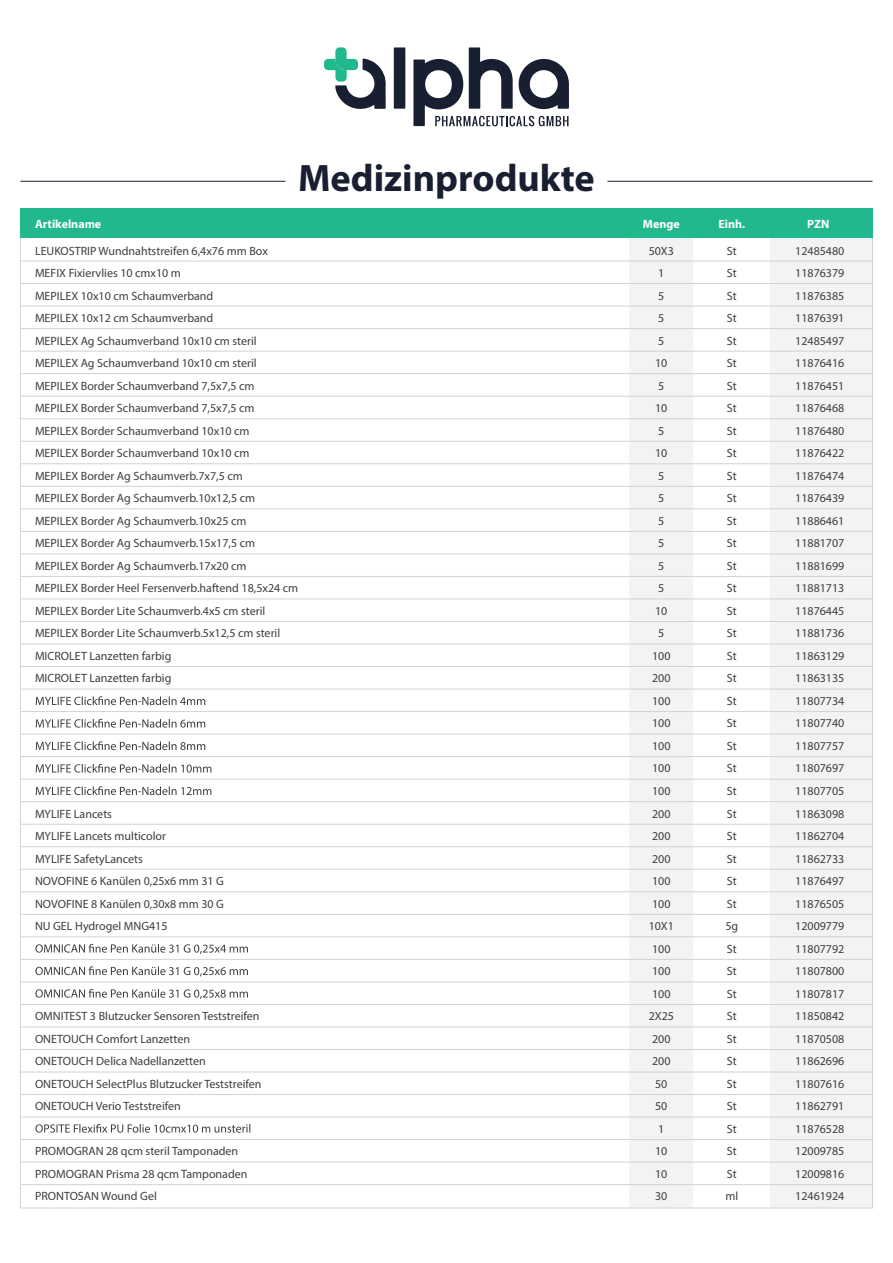
<style>
.page{position:relative;width:893px;height:1263px;background:#fff}
.page>*{position:absolute;margin:0;border:0;box-sizing:border-box;transform-origin:0 0}
.t1{font:700 38.4px "Myriad Pro";color:#181f31}
.t2{font:12px/22.5px "Myriad Pro";color:#3e3e3f}
.t3{font:700 12px "Myriad Pro";color:#fff}
</style>
<div class="page">
<div style="left:630px;top:208px;width:63px;height:1000px;background:#f2f3f4"></div>
<div style="left:770px;top:208px;width:102px;height:1000px;background:#f2f3f4"></div>
<div style="left:394px;top:47px;width:11px;height:62px;background:#181f31"></div>
<svg style="left:413px;top:47px;width:156px;height:79px"></svg>
<svg style="left:327px;top:47px;width:59px;height:62px"></svg>
<svg style="left:324px;top:59px;width:23px;height:23px"></svg>
<div style="left:20px;top:208px;width:853px;height:30px;background:#22b88e"></div>
<svg style="left:36px;top:696px;width:169px;height:9px"></svg>
<svg style="left:36px;top:719px;width:169px;height:9px"></svg>
<svg style="left:36px;top:741px;width:169px;height:9px"></svg>
<svg style="left:36px;top:764px;width:175px;height:9px"></svg>
<svg style="left:36px;top:786px;width:175px;height:9px"></svg>
<svg style="left:35px;top:944px;width:213px;height:10px"></svg>
<svg style="left:35px;top:966px;width:213px;height:10px"></svg>
<svg style="left:35px;top:989px;width:213px;height:10px"></svg>
<svg style="left:35px;top:1124px;width:215px;height:9px"></svg>
<hr style="left:20px;top:261px;width:852px;height:1px;background:#d1d2d4">
<hr style="left:20px;top:283px;width:852px;height:1px;background:#d1d2d4">
<hr style="left:20px;top:306px;width:852px;height:1px;background:#d1d2d4">
<hr style="left:20px;top:328px;width:852px;height:1px;background:#d1d2d4">
<hr style="left:20px;top:351px;width:852px;height:1px;background:#d1d2d4">
<hr style="left:20px;top:373px;width:852px;height:1px;background:#d1d2d4">
<hr style="left:20px;top:396px;width:852px;height:1px;background:#d1d2d4">
<hr style="left:20px;top:418px;width:852px;height:1px;background:#d1d2d4">
<hr style="left:20px;top:441px;width:852px;height:1px;background:#d1d2d4">
<hr style="left:20px;top:463px;width:852px;height:1px;background:#d1d2d4">
<hr style="left:20px;top:486px;width:852px;height:1px;background:#d1d2d4">
<hr style="left:20px;top:508px;width:852px;height:1px;background:#d1d2d4">
<hr style="left:20px;top:531px;width:852px;height:1px;background:#d1d2d4">
<hr style="left:20px;top:553px;width:852px;height:1px;background:#d1d2d4">
<hr style="left:20px;top:576px;width:852px;height:1px;background:#d1d2d4">
<hr style="left:20px;top:598px;width:852px;height:1px;background:#d1d2d4">
<hr style="left:20px;top:621px;width:852px;height:1px;background:#d1d2d4">
<hr style="left:20px;top:644px;width:852px;height:1px;background:#d1d2d4">
<hr style="left:20px;top:666px;width:852px;height:1px;background:#d1d2d4">
<hr style="left:20px;top:689px;width:852px;height:1px;background:#d1d2d4">
<hr style="left:20px;top:711px;width:852px;height:1px;background:#d1d2d4">
<hr style="left:20px;top:734px;width:852px;height:1px;background:#d1d2d4">
<hr style="left:20px;top:756px;width:852px;height:1px;background:#d1d2d4">
<hr style="left:20px;top:779px;width:852px;height:1px;background:#d1d2d4">
<hr style="left:20px;top:801px;width:852px;height:1px;background:#d1d2d4">
<hr style="left:20px;top:824px;width:852px;height:1px;background:#d1d2d4">
<hr style="left:20px;top:846px;width:852px;height:1px;background:#d1d2d4">
<hr style="left:20px;top:869px;width:852px;height:1px;background:#d1d2d4">
<hr style="left:20px;top:891px;width:852px;height:1px;background:#d1d2d4">
<hr style="left:20px;top:914px;width:852px;height:1px;background:#d1d2d4">
<hr style="left:20px;top:936px;width:852px;height:1px;background:#d1d2d4">
<hr style="left:20px;top:959px;width:852px;height:1px;background:#d1d2d4">
<hr style="left:20px;top:981px;width:852px;height:1px;background:#d1d2d4">
<hr style="left:20px;top:1004px;width:852px;height:1px;background:#d1d2d4">
<hr style="left:20px;top:1026px;width:852px;height:1px;background:#d1d2d4">
<hr style="left:20px;top:1049px;width:852px;height:1px;background:#d1d2d4">
<hr style="left:20px;top:1072px;width:852px;height:1px;background:#d1d2d4">
<hr style="left:20px;top:1094px;width:852px;height:1px;background:#d1d2d4">
<hr style="left:20px;top:1117px;width:852px;height:1px;background:#d1d2d4">
<hr style="left:20px;top:1139px;width:852px;height:1px;background:#d1d2d4">
<hr style="left:20px;top:1162px;width:852px;height:1px;background:#d1d2d4">
<hr style="left:20px;top:1184px;width:852px;height:1px;background:#d1d2d4">
<hr style="left:20px;top:181px;width:266px;height:1px;background:#181f31">
<hr style="left:607px;top:181px;width:265px;height:1px;background:#181f31">
<h1 class="t1" style="left:298px;top:153px;width:298px">Medizinprodukte</h1>
<p class="t3" style="left:35px;top:216px;width:68px">Artikelname</p>
<p class="t3" style="left:643px;top:216px;width:38px">Menge</p>
<p class="t3" style="left:718px;top:216px;width:28px">Einh.</p>
<p class="t3" style="left:807px;top:216px;width:24px">PZN</p>
<p class="t2" style="left:35px;top:239px;width:265px">LEUKOSTRIP Wundnahtstreifen 6,4x76 mm Box MEFIX Fixiervlies 10 cmx10 m<br>MEPILEX 10x10 cm Schaumverband<br>MEPILEX 10x12 cm Schaumverband<br>MEPILEX Ag Schaumverband 10x10 cm steril MEPILEX Ag Schaumverband 10x10 cm steril MEPILEX Border Schaumverband 7,5x7,5 cm MEPILEX Border Schaumverband 7,5x7,5 cm MEPILEX Border Schaumverband 10x10 cm<br>MEPILEX Border Schaumverband 10x10 cm<br>MEPILEX Border Ag Schaumverb.7x7,5 cm<br>MEPILEX Border Ag Schaumverb.10x12,5 cm MEPILEX Border Ag Schaumverb.10x25 cm<br>MEPILEX Border Ag Schaumverb.15x17,5 cm MEPILEX Border Ag Schaumverb.17x20 cm<br>MEPILEX Border Heel Fersenverb.haftend 18,5x24 cm MEPILEX Border Lite Schaumverb.4x5 cm steril MEPILEX Border Lite Schaumverb.5x12,5 cm steril MICROLET Lanzetten farbig<br>MICROLET Lanzetten farbig</p>
<p class="t2" style="left:725px;top:239px;width:14px">St<br>St<br>St<br>St<br>St<br>St<br>St<br>St<br>St<br>St<br>St<br>St<br>St<br>St<br>St<br>St<br>St<br>St<br>St<br>St<br>St<br>St<br>St<br>St<br>St<br>St<br>St<br>St<br>St<br>St<br>5g<br>St<br>St<br>St<br>St<br>St<br>St<br>St<br>St<br>St<br>St<br>St ml</p>
<p class="t2" style="left:649px;top:239px;width:27px;text-align:center">50X3<br>1<br>5<br>5<br>5<br>10<br>5<br>10<br>5<br>10<br>5<br>5<br>5<br>5<br>5<br>5<br>10<br>5<br>100<br>200<br>100<br>100<br>100<br>100<br>100<br>200<br>200<br>200<br>100<br>100<br>10X1<br>100<br>100<br>100<br>2X25<br>200<br>200<br>50<br>50<br>1<br>10<br>10<br>30</p>
<p class="t2" style="left:795px;top:239px;width:51px;text-align:justify">12485480<br>11876379<br>11876385<br>11876391<br>12485497<br>11876416<br>11876451<br>11876468<br>11876480<br>11876422<br>11876474<br>11876439<br>11886461<br>11881707<br>11881699<br>11881713<br>11876445<br>11881736<br>11863129<br>11863135<br>11807734<br>11807740<br>11807757<br>11807697<br>11807705<br>11863098<br>11862704<br>11862733<br>11876497<br>11876505<br>12009779<br>11807792<br>11807800<br>11807817<br>11850842<br>11870508<br>11862696<br>11807616<br>11862791<br>11876528<br>12009785<br>12009816<br>12461924</p>
<p class="t2" style="left:35px;top:802px;width:191px">MYLIFE Lancets<br>MYLIFE Lancets multicolor<br>MYLIFE SafetyLancets<br>NOVOFINE 6 Kanülen 0,25x6 mm 31 G<br>NOVOFINE 8 Kanülen 0,30x8 mm 30 G<br>NU GEL Hydrogel MNG415</p>
<p class="t2" style="left:35px;top:1004px;width:228px">OMNITEST 3 Blutzucker Sensoren Teststreifen ONETOUCH Comfort Lanzetten<br>ONETOUCH Delica Nadellanzetten ONETOUCH SelectPlus Blutzucker Teststreifen ONETOUCH Verio Teststreifen</p>
<p class="t2" style="left:35px;top:1139px;width:214px">PROMOGRAN 28 qcm steril Tamponaden<br>PROMOGRAN Prisma 28 qcm Tamponaden<br>PRONTOSAN Wound Gel</p>
</div>
